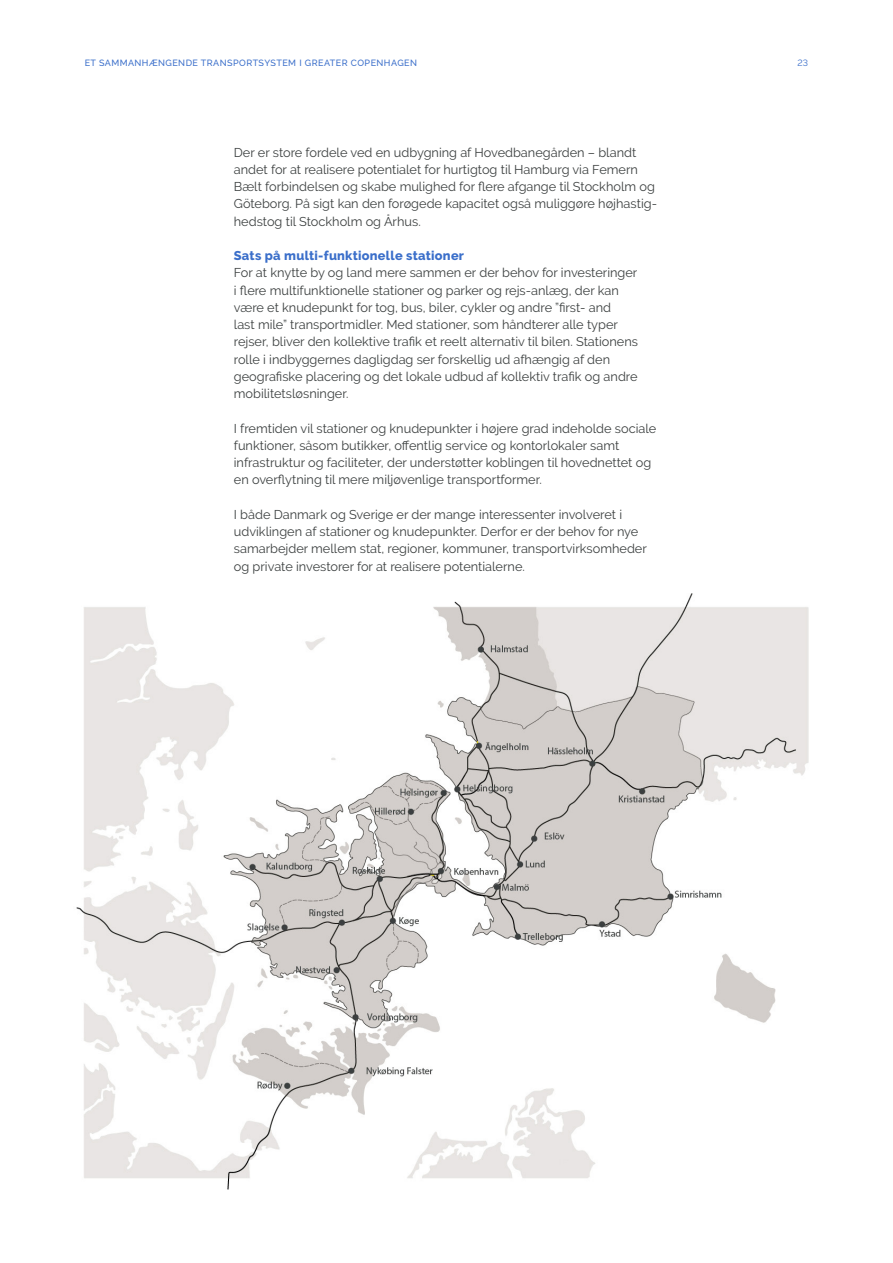
<style>
.page{position:relative;width:893px;height:1263px;background:#fff}
.page>*{position:absolute;margin:0;border:0;box-sizing:border-box;transform-origin:0 0}
.Copy_text{font:12.75px/17.2px "Raleway";color:#3c4040}
.H3_Blue{font:800 12.75px "Raleway";letter-spacing:.02em;color:#3b6fca}
.t1{font:500 9px "Raleway";letter-spacing:.05em;color:#3b6fca}
.t2{font:9px "Raleway";color:#3b6fca}
</style>
<div class="page">
<img style="left:76px;top:593px;width:733px;height:597px">
<p class="t1" style="left:85px;top:57px;width:334px">ET SAMMANHÆNGENDE TRANSPORTSYSTEM I GREATER COPENHAGEN</p>
<p class="t2" style="left:797px;top:57px;width:12px">23</p>
<p class="Copy_text" style="left:234px;top:143px;width:425px">Der er store fordele ved en udbygning af Hovedbanegården – blandt andet for at realisere potentialet for hurtigtog til Hamburg via Femern Bælt forbindelsen og skabe mulighed for flere afgange til Stockholm og Göteborg. På sigt kan den forøgede kapacitet også muliggøre højhastig&shy;hedstog til Stockholm og Århus.</p>
<p class="H3_Blue" style="left:234px;top:248px;width:232px">Sats på multi-funktionelle stationer</p>
<p class="Copy_text" style="left:234px;top:264px;width:406px">For at knytte by og land mere sammen er der behov for investeringer i flere multifunktionelle stationer og parker og rejs-anlæg, der kan være et knudepunkt for tog, bus, biler, cykler og andre ”first- and<br>last mile” transportmidler. Med stationer, som håndterer alle typer rejser, bliver den kollektive trafik et reelt alternativ til bilen. Stationens rolle i indbyggernes dagligdag ser forskellig ud afhængig af den geografiske placering og det lokale udbud af kollektiv trafik og andre mobilitetsløsninger.</p>
<p class="Copy_text" style="left:234px;top:419px;width:424px">I fremtiden vil stationer og knudepunkter i højere grad indeholde sociale funktioner, såsom butikker, offentlig service og kontorlokaler samt infrastruktur og faciliteter, der understøtter koblingen til hovednettet og en overflytning til mere miljøvenlige transportformer.</p>
<p class="Copy_text" style="left:234px;top:506px;width:415px">I både Danmark og Sverige er der mange interessenter involveret i udviklingen af stationer og knudepunkter. Derfor er der behov for nye samarbejder mellem stat, regioner, kommuner, transportvirksomheder og private investorer for at realisere potentialerne.</p>
</div>
